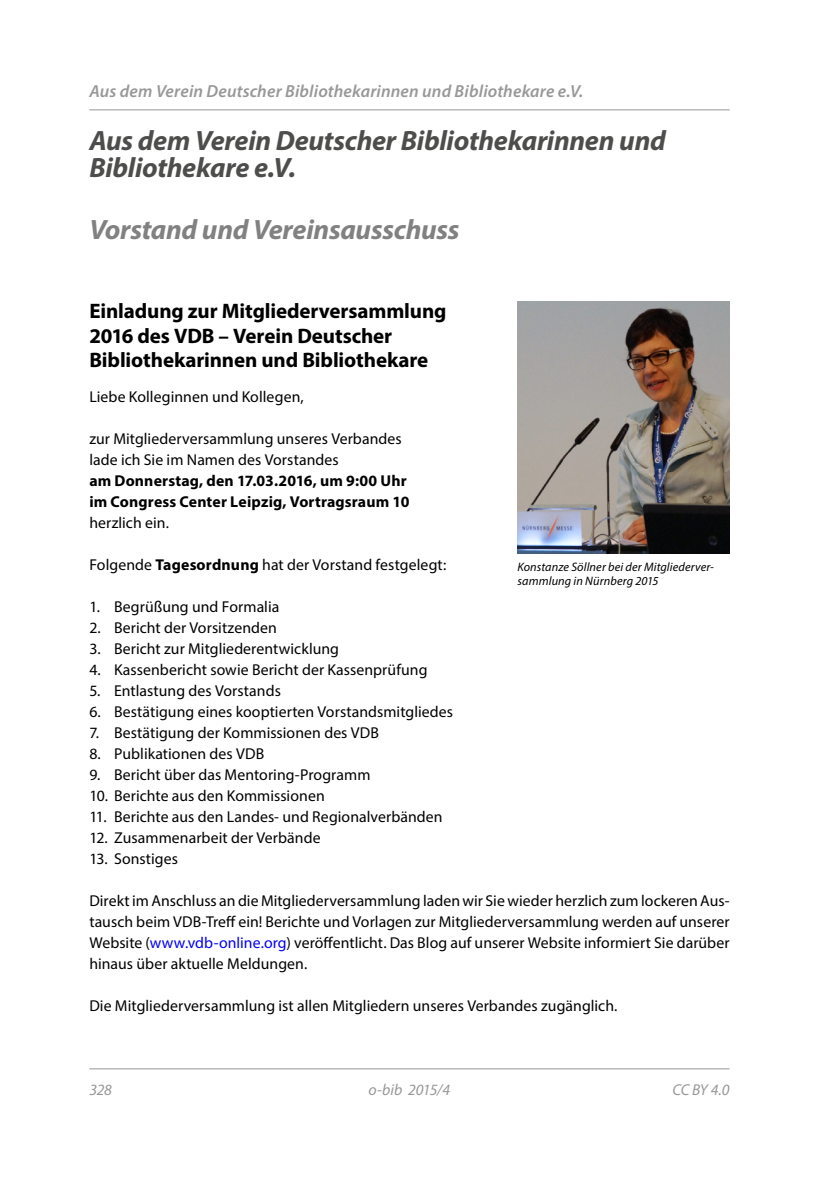
<style>
.page{position:relative;width:819px;height:1191px;background:#fff}
.page>*{position:absolute;margin:0;border:0;box-sizing:border-box;transform-origin:0 0}
.Titel_Rubrik{font:italic 700 28px/27.1px "Myriad Pro";letter-spacing:-.01em;color:#4d4d4c}
.Titel_Rubrik_1{font:italic 700 28px "Myriad Pro";letter-spacing:-.01em;color:#818181}
.Titel_2{font:700 21px/24.5px "Myriad Pro";letter-spacing:-.005em;color:#000}
.t1{font:italic 600 17.5px "Myriad Pro";letter-spacing:.01em;color:#989898}
.Fliesstext{font:15.75px/21px "Myriad Pro";letter-spacing:.005em;color:#000;text-align:justify}
.Fliesstext_ohne_Abst{font:15.75px/21px "Myriad Pro";letter-spacing:.005em;color:#000}
.Fliesstext_ohne_Abst-2{font:700 15.75px "Myriad Pro";letter-spacing:.01em;color:#000}
.Seitenzahl{font:italic 15.75px "Myriad Pro";letter-spacing:-.025em;color:#989898}
.t2{font:italic 12.25px/14px "Myriad Pro";letter-spacing:.01em;color:#000}
.s1{font-weight:700}
.s2{color:#00f}
</style>
<div class="page">
<hr style="left:89px;top:109px;width:640px;height:1px;background:#afafb0">
<hr style="left:89px;top:1068px;width:640px;height:1px;background:#afafb0">
<img style="left:517px;top:301px;width:212px;height:252px">
<p class="t1" style="left:89px;top:80px;width:495px">Aus dem Verein Deutscher Bibliothekarinnen und Bibliothekare e.V.</p>
<p class="Titel_Rubrik" style="left:89px;top:126px;width:578px">Aus dem Verein Deutscher Bibliothekarinnen und<br>Bibliothekare e.V.</p>
<p class="Titel_Rubrik_1" style="left:89px;top:211px;width:371px">Vorstand und Vereinsausschuss</p>
<p class="Titel_2" style="left:89px;top:298px;width:358px">Einladung zur Mitgliederversammlung<br>2016 des VDB – Verein Deutscher<br>Bibliothekarinnen und Bibliothekare</p>
<p class="Fliesstext" style="left:89px;top:386px;width:216px">Liebe Kolleginnen und Kollegen,</p>
<p class="Fliesstext_ohne_Abst" style="left:89px;top:428px;width:314px">zur Mitgliederversammlung unseres Verbandes lade ich Sie im Namen des Vorstandes</p>
<p class="Fliesstext_ohne_Abst-2" style="left:89px;top:470px;width:319px">am Donnerstag, den 17.03.2016, um 9:00 Uhr</p>
<p class="Fliesstext_ohne_Abst-2" style="left:89px;top:491px;width:321px">im Congress Center Leipzig, Vortragsraum 10</p>
<p class="Fliesstext" style="left:89px;top:512px;width:81px">herzlich ein.</p>
<p class="Fliesstext" style="left:89px;top:554px;width:358px">Folgende <span class="s1">Tagesordnung</span> hat der Vorstand festgelegt:</p>
<p class="Fliesstext" style="left:89px;top:596px;width:191px">1. Begrüßung und Formalia</p>
<p class="Fliesstext" style="left:89px;top:617px;width:189px">2. Bericht der Vorsitzenden</p>
<p class="Fliesstext" style="left:89px;top:638px;width:251px">3. Bericht zur Mitgliederentwicklung</p>
<p class="Fliesstext" style="left:89px;top:659px;width:339px">4. Kassenbericht sowie Bericht der Kassenprüfung</p>
<p class="Fliesstext" style="left:89px;top:680px;width:193px">5. Entlastung des Vorstands</p>
<p class="Fliesstext" style="left:89px;top:701px;width:365px">6. Bestätigung eines kooptierten Vorstandsmitgliedes</p>
<p class="Fliesstext" style="left:89px;top:722px;width:291px">7. Bestätigung der Kommissionen des VDB</p>
<p class="Fliesstext" style="left:89px;top:743px;width:176px">8. Publikationen des VDB</p>
<p class="Fliesstext" style="left:89px;top:764px;width:282px">9. Bericht über das Mentoring-Programm</p>
<p class="Fliesstext" style="left:89px;top:785px;width:237px">10. Berichte aus den Kommissionen</p>
<p class="Fliesstext" style="left:89px;top:806px;width:355px">11. Berichte aus den Landes- und Regionalverbänden</p>
<p class="Fliesstext" style="left:89px;top:827px;width:233px">12. Zusammenarbeit der Verbände</p>
<p class="Fliesstext" style="left:89px;top:848px;width:90px">13. Sonstiges</p>
<p class="Fliesstext" style="left:89px;top:890px;width:641px">Direkt im Anschluss an die Mitgliederversammlung laden wir Sie wieder herzlich zum lockeren Aus&shy;tausch beim VDB-Treff ein! Berichte und Vorlagen zur Mitgliederversammlung werden auf unserer Website (<span class="s2">www.vdb-online.org</span>) veröffentlicht. Das Blog auf unserer Website informiert Sie darüber hinaus über aktuelle Meldungen.</p>
<p class="Fliesstext_ohne_Abst" style="left:89px;top:995px;width:529px">Die Mitgliederversammlung ist allen Mitgliedern unseres Verbandes zugänglich.</p>
<p class="t2" style="left:517px;top:559px;width:198px">Konstanze Söllner bei der Mitgliederver&shy;sammlung in Nürnberg 2015</p>
<p class="Seitenzahl" style="left:89px;top:1080px;width:24px">328</p>
<p class="Seitenzahl" style="left:368px;top:1080px;width:83px">o-bib 2015/4</p>
<p class="Seitenzahl" style="left:672px;top:1080px;width:58px">CC BY 4.0</p>
</div>
